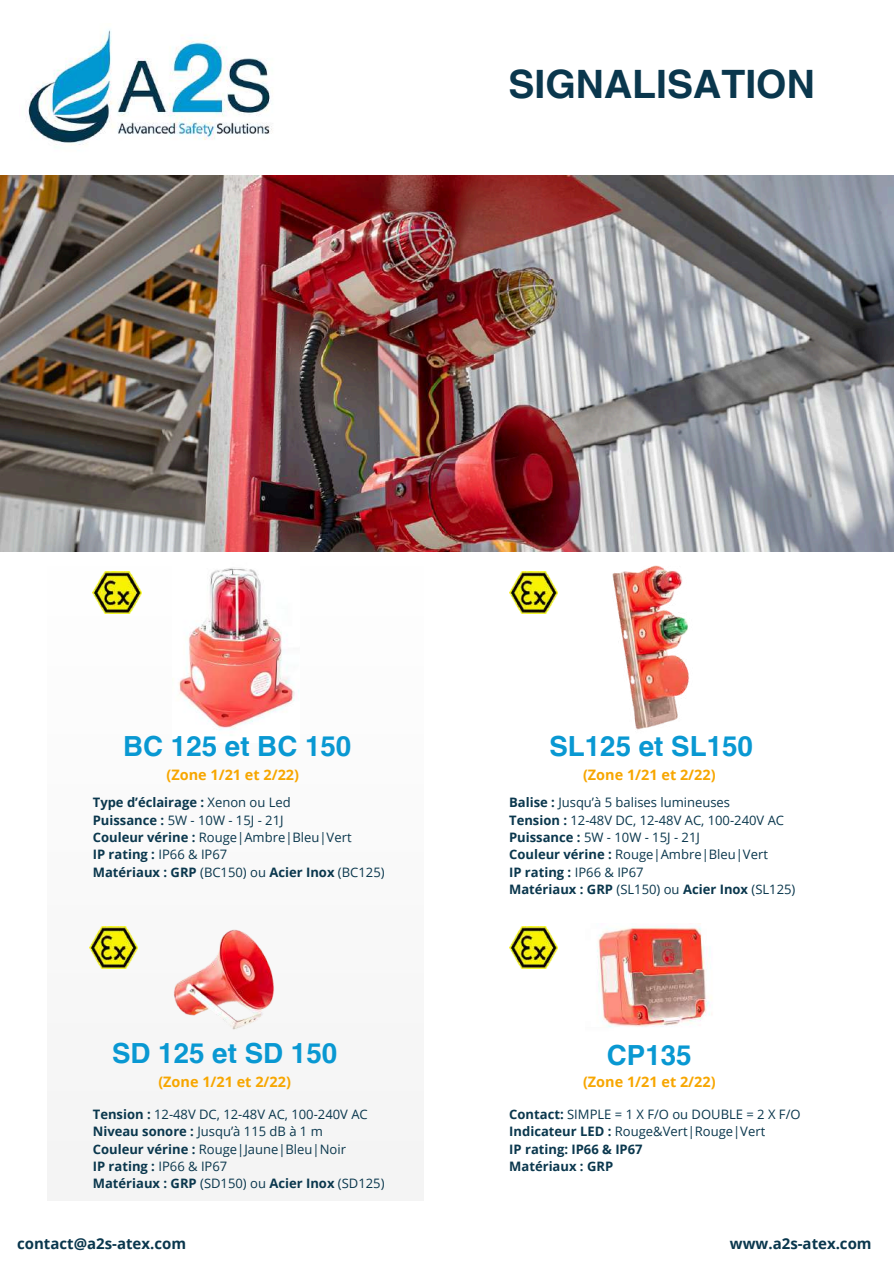
<style>
.page{position:relative;width:894px;height:1264px;background:#fff}
.page>*{position:absolute;margin:0;border:0;box-sizing:border-box;transform-origin:0 0}
.t1{font:700 39.15px "Helvetica LT Pro";color:#0a374d}
.t2{font:700 27.75px "Helvetica LT Pro";color:#0998d2}
.t3{font:700 15px "Open Sans";color:#0a374d}
.t4{font:700 14.4px "Open Sans";color:#f7a600}
.t5{font:13.05px/17.4px "Open Sans";color:#0a374d}
.t6{font:700 13.05px/17.4px "Open Sans";color:#0a374d}
.s1{font-weight:400}
.s2{font-weight:700}
</style>
<div class="page">
<img style="left:28px;top:29px;width:244px;height:119px">
<img style="left:0;top:176px;width:893px;height:375px">
<img style="left:172px;top:551px;width:127px;height:185px">
<img style="left:612px;top:565px;width:77px;height:165px">
<img style="left:173px;top:929px;width:102px;height:101px">
<img style="left:597px;top:923px;width:115px;height:105px">
<img style="left:93px;top:571px;width:48px;height:42px">
<img style="left:89px;top:926px;width:49px;height:42px">
<img style="left:509px;top:571px;width:48px;height:42px">
<img style="left:509px;top:926px;width:48px;height:42px">
<h1 class="t1" style="left:508px;top:70px;width:308px">SIGNALISATION</h1>
<h2 class="t2" style="left:123px;top:736px;width:230px">BC 125 et BC 150</h2>
<p class="t4" style="left:166px;top:765px;width:134px">(Zone 1/21 et 2/22)</p>
<p class="t6" style="left:93px;top:793px;width:293px">Type d’éclairage : <span class="s1">Xenon ou Led<br></span>Puissance : <span class="s1">5W - 10W - 15J - 21J<br></span>Couleur vérine : <span class="s1">Rouge|Ambre|Bleu|Vert<br></span>IP rating : <span class="s1">IP66 &amp; IP67<br></span>Matériaux : GRP <span class="s1">(BC150) ou</span> Acier Inox <span class="s1">(BC125)</span></p>
<h2 class="t2" style="left:112px;top:1042px;width:226px">SD 125 et SD 150</h2>
<p class="t4" style="left:158px;top:1071px;width:134px">(Zone 1/21 et 2/22)</p>
<p class="t5" style="left:93px;top:1105px;width:293px"><span class="s2">Tension :</span> 12-48V DC, 12-48V AC, 100-240V AC <span class="s2">Niveau sonore :</span> Jusqu’à 115 dB à 1 m<br><span class="s2">Couleur vérine :</span> Rouge|Jaune|Bleu|Noir<br><span class="s2">IP rating :</span> IP66 &amp; IP67<br><span class="s2">Matériaux : GRP</span> (SD150) ou <span class="s2">Acier Inox</span> (SD125)</p>
<h2 class="t2" style="left:549px;top:736px;width:205px">SL125 et SL150</h2>
<p class="t4" style="left:583px;top:765px;width:134px">(Zone 1/21 et 2/22)</p>
<p class="t5" style="left:509px;top:793px;width:288px"><span class="s2">Balise :</span> Jusqu’à 5 balises lumineuses<br><span class="s2">Tension :</span> 12-48V DC, 12-48V AC, 100-240V AC <span class="s2">Puissance :</span> 5W - 10W - 15J - 21J<br><span class="s2">Couleur vérine :</span> Rouge|Ambre|Bleu|Vert<br><span class="s2">IP rating :</span> IP66 &amp; IP67<br><span class="s2">Matériaux : GRP</span> (SL150) ou <span class="s2">Acier Inox</span> (SL125)</p>
<h2 class="t2" style="left:606px;top:1045px;width:86px">CP135</h2>
<p class="t4" style="left:583px;top:1071px;width:134px">(Zone 1/21 et 2/22)</p>
<p class="t6" style="left:509px;top:1105px;width:293px">Contact: <span class="s1">SIMPLE = 1 X F/O ou DOUBLE = 2 X F/O<br></span>Indicateur LED : <span class="s1">Rouge&amp;Vert|Rouge|Vert<br></span>IP rating: IP66 &amp; IP67<br>Matériaux : GRP</p>
<p class="t3" style="left:17px;top:1232px;width:170px">contact@a2s-atex.com</p>
<p class="t3" style="left:729px;top:1232px;width:143px">www.a2s-atex.com</p>
</div>
